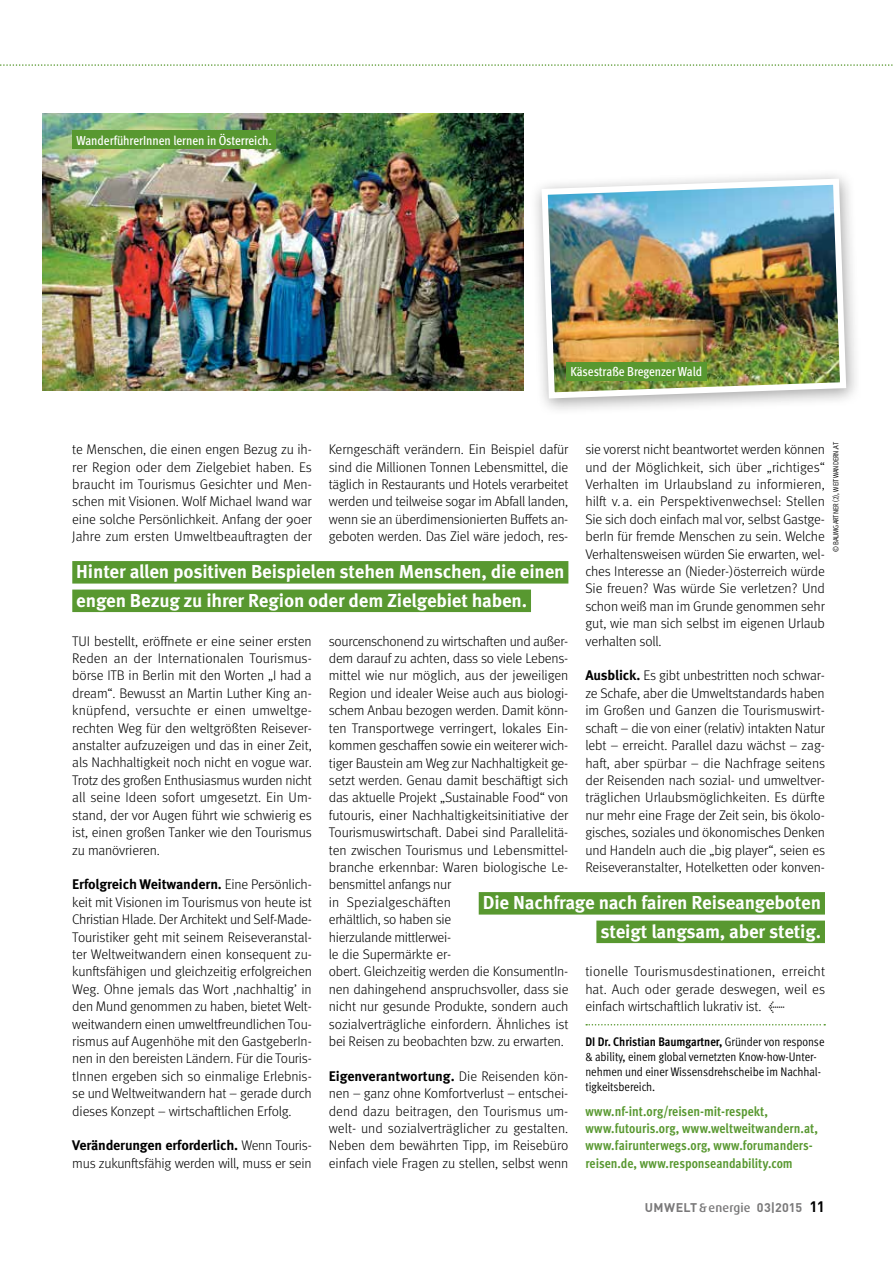
<style>
.page{position:relative;width:893px;height:1263px;background:#fff}
.page>*{position:absolute;margin:0;border:0;box-sizing:border-box;transform-origin:0 0}
.t1{font:700 18.75px/28.5px "Meta Pro";letter-spacing:-.01em;color:#fff;text-align:right}
.t2{font:300 13.95px/17.4px "Meta Pro";letter-spacing:-.01em;color:#000;text-align:justify}
.t3{font:700 condensed 13.5px/17.4px "Meta Pro";color:#589830}
.t4{font:500 condensed 13.05px "Meta Pro";letter-spacing:-.005em;color:#fff}
.t5{font:12.45px/15px "Meta Pro Cond Norm";letter-spacing:-.005em;color:#000}
.t6{font:700 condensed 12.45px "Meta Pro";letter-spacing:-.005em;color:#000}
.t7{font:700 12.45px "DIN Pro";letter-spacing:.025em;color:#7a797a}
.t8{font:7.5px "Meta Pro Cond Norm";color:#000}
.s1{font-weight:700}
.s2{font-family:"Meta Pro Norm";font-weight:400}
.s3{font-family:"Meta Pro Cond Norm";font-weight:400;font-stretch:normal}
.s4{font-family:"Dax Pro";font-weight:500}
.s5{font-size:15px;color:#000}
</style>
<div class="page">
<svg style="left:586px;top:1024px;width:239px;height:1px"></svg>
<div style="left:479px;top:892px;width:346px;height:22px;background:#589830"></div>
<div style="left:596px;top:920px;width:229px;height:23px;background:#589830"></div>
<div style="left:72px;top:561px;width:496px;height:22px;background:#589830"></div>
<div style="left:72px;top:589px;width:459px;height:23px;background:#589830"></div>
<img style="left:43px;top:114px;width:480px;height:276px">
<div style="left:530px;top:169px;width:332px;height:247px;background:#000;opacity:.35"></div>
<img style="left:538px;top:175px;width:311px;height:227px">
<svg style="left:0;top:64px;width:893px;height:2px"></svg>
<div style="left:72px;top:130px;width:204px;height:19px;background:#589830"></div>
<div style="left:566px;top:362px;width:140px;height:19px;background:#589830"></div>
<p class="t4" style="left:77px;top:130px;width:197px">WanderführerInnen lernen in Österreich.</p>
<p class="t4" style="left:571px;top:362px;width:133px">Käsestraße Bregenzer Wald</p>
<p class="t8" style="left:830px;top:552px;width:112px;rotate:-90deg">© BAUMGARTNER (2), WEITWANDERN.AT</p>
<p class="t2" style="left:329px;top:440px;width:241px">Kerngeschäft verändern. Ein Beispiel dafür sind die Millionen Tonnen Lebensmittel, die täglich in Restaurants und Hotels verarbeitet werden und teilweise sogar im Abfall landen, wenn sie an überdimensionierten Buffets an&shy;geboten werden. Das Ziel wäre jedoch, res-</p>
<p class="t2" style="left:72px;top:440px;width:241px">te Menschen, die einen engen Bezug zu ih&shy;rer Region oder dem Zielgebiet haben. Es braucht im Tourismus Gesichter und Men&shy;schen mit Visionen. Wolf Michael Iwand war eine solche Persönlichkeit. Anfang der 90er Jahre zum ersten Umweltbeauftragten der</p>
<p class="t2" style="left:585px;top:440px;width:241px">sie vorerst nicht beantwortet werden können und der Möglichkeit, sich über „richtiges“ Verhalten im Urlaubsland zu informieren, hilft v. a. ein Perspektivenwechsel: Stellen Sie sich doch einfach mal vor, selbst Gastge&shy;berIn für fremde Menschen zu sein. Welche Verhaltensweisen würden Sie erwarten, wel&shy;ches Interesse an (Nieder-)österreich würde Sie freuen? Was würde Sie verletzen? Und schon weiß man im Grunde genommen sehr gut, wie man sich selbst im eigenen Urlaub verhalten soll.</p>
<p class="t2" style="left:585px;top:666px;width:241px"><span class="s1">Ausblick.</span> Es gibt unbestritten noch schwar&shy;ze Schafe, aber die Umweltstandards haben im Großen und Ganzen die Tourismuswirt&shy;schaft – die von einer (relativ) intakten Natur lebt – erreicht. Parallel dazu wächst – zag&shy;haft, aber spürbar – die Nachfrage seitens der Reisenden nach sozial- und umweltver&shy;träglichen Urlaubsmöglichkeiten. Es dürfte nur mehr eine Frage der Zeit sein, bis ökolo&shy;gisches, soziales und ökonomisches Denken und Handeln auch die „big player“, seien es Reiseveranstalter, Hotelketten oder konven-</p>
<h1 class="t1" style="left:76px;top:556px;width:490px;text-align:left">Hinter allen positiven Beispielen stehen Menschen, die einen engen Bezug zu ihrer Region oder dem Zielgebiet haben.</h1>
<p class="t2" style="left:72px;top:631px;width:241px">TUI bestellt, eröffnete er eine seiner ersten Reden an der Internationalen Tourismus&shy;börse ITB in Berlin mit den Worten „I had a dream“. Bewusst an Martin Luther King an&shy;knüpfend, versuchte er einen umweltge&shy;rechten Weg für den weltgrößten Reisever&shy;anstalter aufzuzeigen und das in einer Zeit, als Nachhaltigkeit noch nicht en vogue war.<br>Trotz des großen Enthusiasmus wurden nicht all seine Ideen sofort umgesetzt. Ein Um&shy;stand, der vor Augen führt wie schwierig es ist, einen großen Tanker wie den Tourismus zu manövrieren.</p>
<p class="t2" style="left:72px;top:875px;width:241px"><span class="s1">Erfolgreich Weitwandern.</span> Eine Persönlich&shy;keit mit Visionen im Tourismus von heute ist Christian Hlade. Der Architekt und Self-Made-Touristiker geht mit seinem Reiseveranstal&shy;ter Weltweitwandern einen konsequent zu&shy;kunftsfähigen und gleichzeitig erfolgreichen Weg. Ohne jemals das Wort ‚nachhaltig’ in den Mund genommen zu haben, bietet Welt&shy;weitwandern einen umweltfreundlichen Tou&shy;rismus auf Augenhöhe mit den GastgeberIn&shy;nen in den bereisten Ländern. Für die Touris&shy;tInnen ergeben sich so einmalige Erlebnis&shy;se und Weltweitwandern hat – gerade durch dieses Konzept – wirtschaftlichen Erfolg.</p>
<p class="t2" style="left:72px;top:1136px;width:241px"><span class="s1">Veränderungen erforderlich.</span> Wenn Touris&shy;mus zukunftsfähig werden will, muss er sein</p>
<p class="t2" style="left:329px;top:631px;width:241px;text-align:left">sourcenschonend zu wirtschaften und außer&shy;dem darauf zu achten, dass so viele Lebens&shy;mittel wie nur möglich, aus der jeweiligen Region und idealer Weise auch aus biologi&shy;schem Anbau bezogen werden. Damit könn&shy;ten Transportwege verringert, lokales Ein&shy;kommen geschaffen sowie ein weiterer wich&shy;tiger Baustein am Weg zur Nachhaltigkeit ge&shy;setzt werden. Genau damit beschäftigt sich das aktuelle Projekt „Sustainable Food“ von futouris, einer Nachhaltigkeitsinitiative der Tourismuswirtschaft. Dabei sind Parallelitä&shy;ten zwischen Tourismus und Lebensmittel&shy;branche erkennbar: Waren biologische Le&shy;bensmittel anfangs nur<br>in Spezialgeschäften<br>erhältlich, so haben sie<br>hierzulande mittlerwei-<br>le die Supermärkte er-<br>obert. Gleichzeitig werden die KonsumentIn&shy;nen dahingehend anspruchsvoller, dass sie nicht nur gesunde Produkte, sondern auch sozialverträgliche einfordern. Ähnliches ist bei Reisen zu beobachten bzw. zu erwarten.</p>
<p class="t2" style="left:329px;top:1066px;width:241px"><span class="s1">Eigenverantwortung.</span> Die Reisenden kön&shy;nen – ganz ohne Komfortverlust – entschei&shy;dend dazu beitragen, den Tourismus um&shy;welt- und sozialverträglicher zu gestalten.<br>Neben dem bewährten Tipp, im Reisebüro einfach viele Fragen zu stellen, selbst wenn</p>
<h1 class="t1" style="left:483px;top:887px;width:340px">Die Nachfrage nach fairen Reiseangeboten steigt langsam, aber stetig.</h1>
<p class="t2" style="left:585px;top:962px;width:241px">tionelle Tourismusdestinationen, erreicht hat. Auch oder gerade deswegen, weil es einfach wirtschaftlich lukrativ ist. <span class="s2">←</span></p>
<p class="t6" style="left:585px;top:1032px;width:241px">DI Dr. Christian Baumgartner, <span class="s3">Gründer von response</span></p>
<p class="t5" style="left:585px;top:1048px;width:237px">&amp; ability, einem global vernetzten Know-how-Unter&shy;nehmen und einer Wissensdrehscheibe im Nachhal&shy;tigkeitsbereich.</p>
<p class="t3" style="left:585px;top:1101px;width:234px">www.nf-int.org/reisen-mit-respekt, www.futouris.org, www.weltweitwandern.at, www.fairunterwegs.org, www.forumanders&shy;reisen.de, www.responseandability.com</p>
<p class="t7" style="left:645px;top:1196px;width:182px">UMWELT<span class="s4">&amp;energie</span> 03|2015 <span class="s5">11</span></p>
</div>
